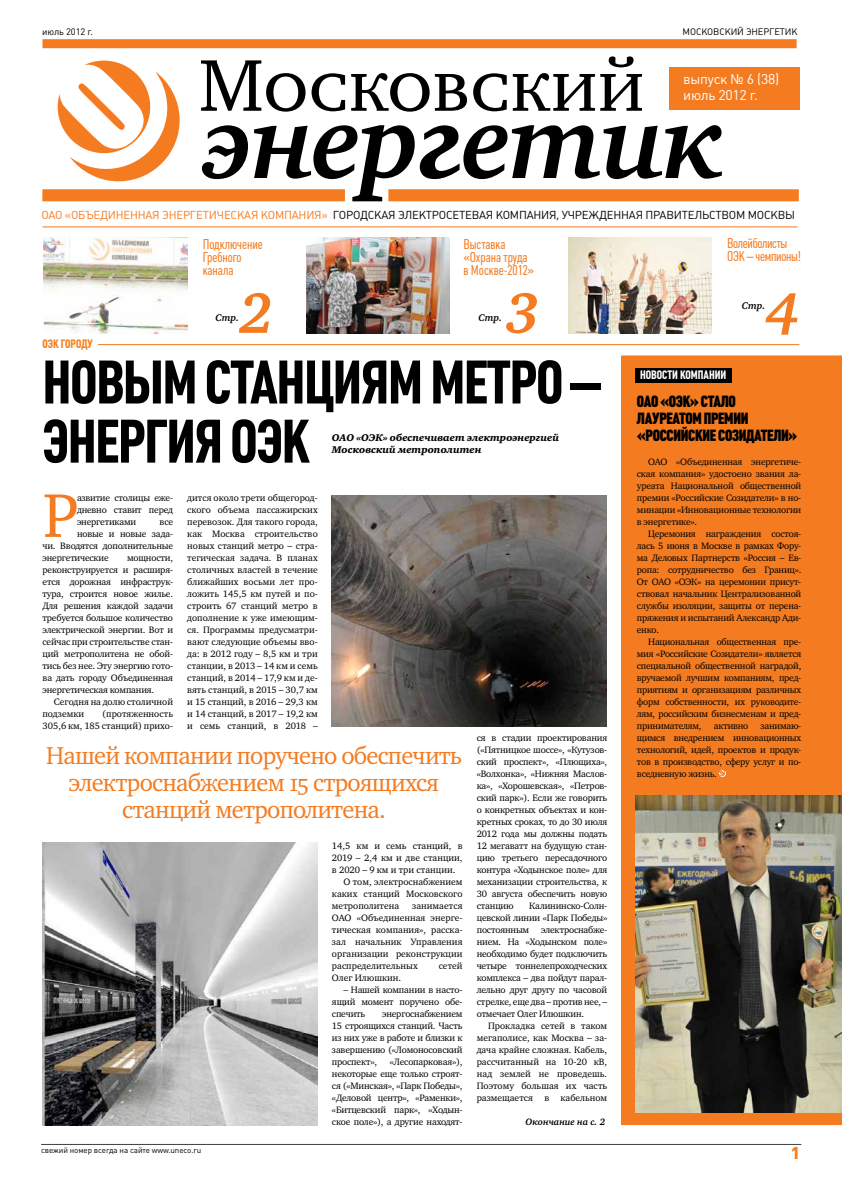
<style>
.page{position:relative;width:842px;height:1191px;background:#fff}
.page>*{position:absolute;margin:0;border:0;box-sizing:border-box;transform-origin:0 0}
.t1{font:italic 700 107px "Charter ITCC";letter-spacing:-.02em;color:#000}
.t2{font:75px "Charter ITCSCC";letter-spacing:-.01em;color:#000}
.t3{font:63.2px "Charter ITCC";color:#f47b20}
.t4{font:700 60.3px/59.1px "Plumb Condensed";letter-spacing:-.02em;color:#000}
.t5{font:italic 700 58.4px "Charter ITCC";color:#f47b20}
.t6{font:25px/27px "Charter ITCOSC";letter-spacing:-.03em;color:#f47b20;text-align:center}
.t7{font:900 17px "Plumb";color:#f58220}
.t8{font:900 16px/17px "Plumb Condensed";letter-spacing:-.02em;color:#000}
.t9{font:14px/13px "Plumb Condensed";color:#f47b20}
.t10{font:14px/13px "Plumb Condensed";letter-spacing:-.02em;color:#f47b20}
.t11{font:14px "Plumb";letter-spacing:-.02em;color:#fff}
.t12{font:700 12px "Plumb Condensed";color:#fff}
.t13{font:700 12px "Plumb Condensed";color:#f58020}
.t14{font:11.4px "Plumb";letter-spacing:-.02em;color:#000}
.t15{font:italic 10px/12px "Charter Black ITCOSC";color:#000}
.t16{font:italic 700 10px "Charter ITCC";color:#000}
.t17{font:9.5px/12px "Charter ITCC";letter-spacing:-.02em;color:#000;text-align:justify}
.t18{font:9.5px/12px "Charter ITCC";color:#000}
.t19{font:italic 700 9.5px "Charter ITCC";color:#000}
.t20{font:9.3px "Plumb";letter-spacing:-.01em;color:#000}
.t21{font:8px "Plumb";letter-spacing:-.01em;color:#000}
.s1{color:#f47b20}
</style>
<div class="page">
<hr style="left:41px;top:1144px;width:760px;height:1px;background:#414042">
<div style="left:43px;top:39px;width:754px;height:9px;background:#f47b20"></div>
<hr style="left:42px;top:226px;width:755px;height:1px;background:#f47b20">
<hr style="left:42px;top:344px;width:757px;height:1px;background:#f47b20">
<div style="left:669px;top:67px;width:130px;height:43px;background:#f47b20"></div>
<svg style="left:58px;top:60px;width:122px;height:122px"></svg>
<div style="left:388px;top:189px;width:411px;height:12px;background:#f47b20"></div>
<div style="left:42px;top:189px;width:303px;height:12px;background:#f47b20"></div>
<img style="left:44px;top:237px;width:143px;height:96px">
<img style="left:306px;top:237px;width:143px;height:96px">
<div style="left:43px;top:338px;width:55px;height:12px;background:#fff"></div>
<img style="left:568px;top:237px;width:143px;height:96px">
<div style="left:621px;top:355px;width:221px;height:770px;background:#f47b20"></div>
<hr style="left:675px;top:764px;width:120px;height:1px;background:#f58220">
<svg style="left:719px;top:770px;width:7px;height:7px"></svg>
<div style="left:635px;top:368px;width:97px;height:14px;background:#000"></div>
<img style="left:332px;top:495px;width:274px;height:231px">
<img style="left:43px;top:842px;width:274px;height:283px">
<img style="left:635px;top:795px;width:207px;height:317px">
<p class="t20" style="left:42px;top:26px;width:52px">июль 2012 г.</p>
<p class="t20" style="left:683px;top:27px;width:116px">МОСКОВСКИЙ ЭНЕРГЕТИК</p>
<h3 class="t11" style="left:683px;top:71px;width:98px">выпуск № 6 (38)</h3>
<h2 class="t2" style="left:199px;top:44px;width:448px">Московский</h2>
<h3 class="t11" style="left:683px;top:87px;width:76px">июль 2012 г.</h3>
<h1 class="t1" style="left:203px;top:83px;width:522px">энергетик</h1>
<p class="t14" style="left:42px;top:208px;width:755px"><span class="s1">ОАО «ОБЪЕДИНЕННАЯ ЭНЕРГЕТИЧЕСКАЯ КОМПАНИЯ»</span> ГОРОДСКАЯ ЭЛЕКТРОСЕТЕВАЯ КОМПАНИЯ, УЧРЕЖДЕННАЯ ПРАВИТЕЛЬСТВОМ МОСКВЫ</p>
<h3 class="t9" style="left:203px;top:238px;width:62px">Подключение<br>Гребного канала</h3>
<h3 class="t9" style="left:463px;top:238px;width:72px">Выставка «Охрана труда в Москве-2012»</h3>
<h3 class="t10" style="left:727px;top:237px;width:75px">Волейболисты<br>ОЭК – чемпионы!</h3>
<p class="t16" style="left:215px;top:312px;width:25px">Cтр.</p>
<h3 class="t5" style="left:239px;top:281px;width:36px">2</h3>
<h3 class="t5" style="left:505px;top:281px;width:36px">3</h3>
<h3 class="t5" style="left:765px;top:281px;width:36px">4</h3>
<p class="t16" style="left:742px;top:300px;width:25px">Cтр.</p>
<p class="t16" style="left:478px;top:312px;width:25px">Cтр.</p>
<p class="t13" style="left:43px;top:337px;width:52px">ОЭК городу</p>
<h3 class="t4" style="left:43px;top:353px;width:560px">НОВЫМ СТАНЦИЯМ МЕТРО –<br>ЭНЕРГИЯ ОЭК</h3>
<p class="t15" style="left:332px;top:432px;width:229px">ОАО «ОЭК» обеспечивает электроэнергией<br>Московский метрополитен</p>
<h3 class="t3" style="left:43px;top:480px;width:37px">Р</h3>
<p class="t17" style="left:77px;top:492px;width:98px">азвитие столицы еже&shy;дневно ставит перед энергетиками</p>
<p class="t17" style="left:160px;top:516px;width:15px">все</p>
<p class="t17" style="left:77px;top:528px;width:98px">новые и новые зада-</p>
<p class="t17" style="left:43px;top:540px;width:132px">чи. Вводятся дополнительные</p>
<p class="t17" style="left:43px;top:552px;width:68px">энергетические</p>
<p class="t17" style="left:43px;top:552px;width:132px;text-indent:85px">мощности, реконструируется и расширя&shy;ется дорожная инфраструк&shy;тура, строится новое жилье.<br>Для решения каждой задачи требуется большое количество электрической энергии. Вот и сейчас при строительстве стан&shy;ций метрополитена не обой&shy;тись без нее. Эту энергию гото&shy;ва дать городу Объединенная энергетическая компания.</p>
<p class="t18" style="left:43px;top:696px;width:132px;text-indent:11px">Сегодня на долю столичной подземки</p>
<p class="t18" style="left:43px;top:708px;width:132px;text-align:right">(протяженность<br>305,6 км, 185 станций) прихо-</p>
<p class="t17" style="left:187px;top:492px;width:132px">дится около трети общегород&shy;ского объема пассажирских перевозок. Для такого города, как Москва строительство новых станций метро – стра&shy;тегическая задача. В планах столичных властей в течение ближайших восьми лет про&shy;ложить 145,5 км путей и по&shy;строить 67 станций метро в дополнение к уже имеющим&shy;ся. Программы предусматри&shy;вают следующие объемы вво&shy;да: в 2012 году – 8,5 км и три станции, в 2013 – 14 км и семь станций, в 2014 – 17,9 км и де&shy;вять станций, в 2015 – 30,7 км и 15 станций, в 2016 – 29,3 км и 14 станций, в 2017 – 19,2 км и семь станций, в 2018 –</p>
<h3 class="t6" style="left:46px;top:742px;width:418px">Нашей компании поручено обеспечить электроснабжением 15 строящихся станций метрополитена.</h3>
<p class="t18" style="left:332px;top:840px;width:132px">14,5 км и семь станций, в</p>
<p class="t18" style="left:332px;top:852px;width:132px">2019 – 2,4 км и две станции,</p>
<p class="t18" style="left:332px;top:864px;width:125px">в 2020 – 9 км и три станции.</p>
<p class="t18" style="left:343px;top:876px;width:121px">О том, электроснабжением</p>
<p class="t18" style="left:332px;top:888px;width:132px">каких станций Московского</p>
<p class="t18" style="left:332px;top:900px;width:69px">метрополитена</p>
<p class="t17" style="left:332px;top:900px;width:132px;text-indent:80px">занимается ОАО «Объединенная энерге&shy;тическая компания», расска&shy;зал начальник Управления организации реконструкции распределительных</p>
<p class="t17" style="left:439px;top:960px;width:25px">сетей</p>
<p class="t21" style="left:41px;top:1146px;width:162px">свежий номер всегда на сайте www.uneco.ru</p>
<p class="t18" style="left:332px;top:972px;width:71px">Олег Илюшкин.</p>
<p class="t17" style="left:332px;top:984px;width:132px;text-indent:11px">– Нашей компании в насто&shy;ящий момент поручено обе&shy;спечить</p>
<p class="t17" style="left:332px;top:1008px;width:132px;text-indent:50px">энергоснабжением 15 строящихся станций. Часть из них уже в работе и близки к завершению («Ломоносовский проспект»,</p>
<p class="t17" style="left:332px;top:1055px;width:132px;text-indent:58px">«Лесопарковая»), некоторые еще только строят&shy;ся («Минская», «Парк Победы», «Деловой центр», «Раменки», «Битцевский парк», «Ходын&shy;ское поле»), а другие находят-</p>
<p class="t17" style="left:477px;top:731px;width:132px">ся в стадии проектирования («Пятницкое шоссе», «Кутузов&shy;ский проспект», «Плющиха», «Волхонка», «Нижняя Маслов&shy;ка», «Хорошевская», «Петров&shy;ский парк»). Если же говорить о конкретных объектах и кон&shy;кретных сроках, то до 30 июля 2012 года мы должны подать 12 мегаватт на будущую стан&shy;цию третьего пересадочного контура «Ходынское поле» для механизации строительства, к 30 августа обеспечить новую станцию</p>
<p class="t17" style="left:477px;top:899px;width:132px;text-indent:52px">Калининско-Солн&shy;цевской линии «Парк Победы» постоянным электроснабже&shy;нием. На «Ходынском поле» необходимо будет подключить четыре тоннелепроходческих комплекса – два пойдут парал&shy;лельно друг другу по часовой стрелке, еще два – против нее, – отмечает Олег Илюшкин.</p>
<p class="t17" style="left:477px;top:1019px;width:132px;text-indent:11px">Прокладка сетей в таком мегаполисе, как Москва – за&shy;дача крайне сложная. Кабель, рассчитанный на 10-20 кВ, над землей не проведешь.<br>Поэтому большая их часть размещается в кабельном</p>
<p class="t19" style="left:526px;top:1116px;width:81px">Окончание на с. 2</p>
<p class="t12" style="left:640px;top:368px;width:88px">НОВОСТИ КОМПАНИИ</p>
<h3 class="t8" style="left:637px;top:393px;width:162px">ОАО «ОЭК» стало лауреатом премии «Российские Созидатели»</h3>
<p class="t17" style="left:637px;top:456px;width:166px;text-indent:11px">ОАО «Объединенная энергетиче&shy;ская компания» удостоено звания ла&shy;уреата Национальной общественной премии «Российские Созидатели» в но&shy;минации «Инновационные технологии в энергетике».</p>
<p class="t17" style="left:637px;top:528px;width:166px;text-indent:11px">Церемония награждения состоя&shy;лась 5 июня в Москве в рамках Фору&shy;ма Деловых Партнерств «Россия – Ев&shy;ропа: сотрудничество без Границ».<br>От ОАО «ОЭК» на церемонии присут&shy;ствовал начальник Централизованной службы изоляции, защиты от перена&shy;пряжения и испытаний Александр Ади&shy;енко.</p>
<p class="t17" style="left:637px;top:636px;width:166px;text-indent:11px">Национальная общественная пре&shy;мия «Российские Созидатели» является специальной общественной наградой, вручаемой лучшим компаниям, пред&shy;приятиям и организациям различных форм собственности, их руководите&shy;лям, российским бизнесменам и пред&shy;принимателям,</p>
<p class="t17" style="left:637px;top:720px;width:166px;text-indent:124px">занимаю&shy;щимся внедрением инновационных технологий, идей, проектов и продук&shy;тов в производство, сферу услуг и по&shy;вседневную жизнь.</p>
<p class="t17" style="left:714px;top:720px;width:36px">активно</p>
<h3 class="t7" style="left:791px;top:1143px;width:11px">1</h3>
</div>
